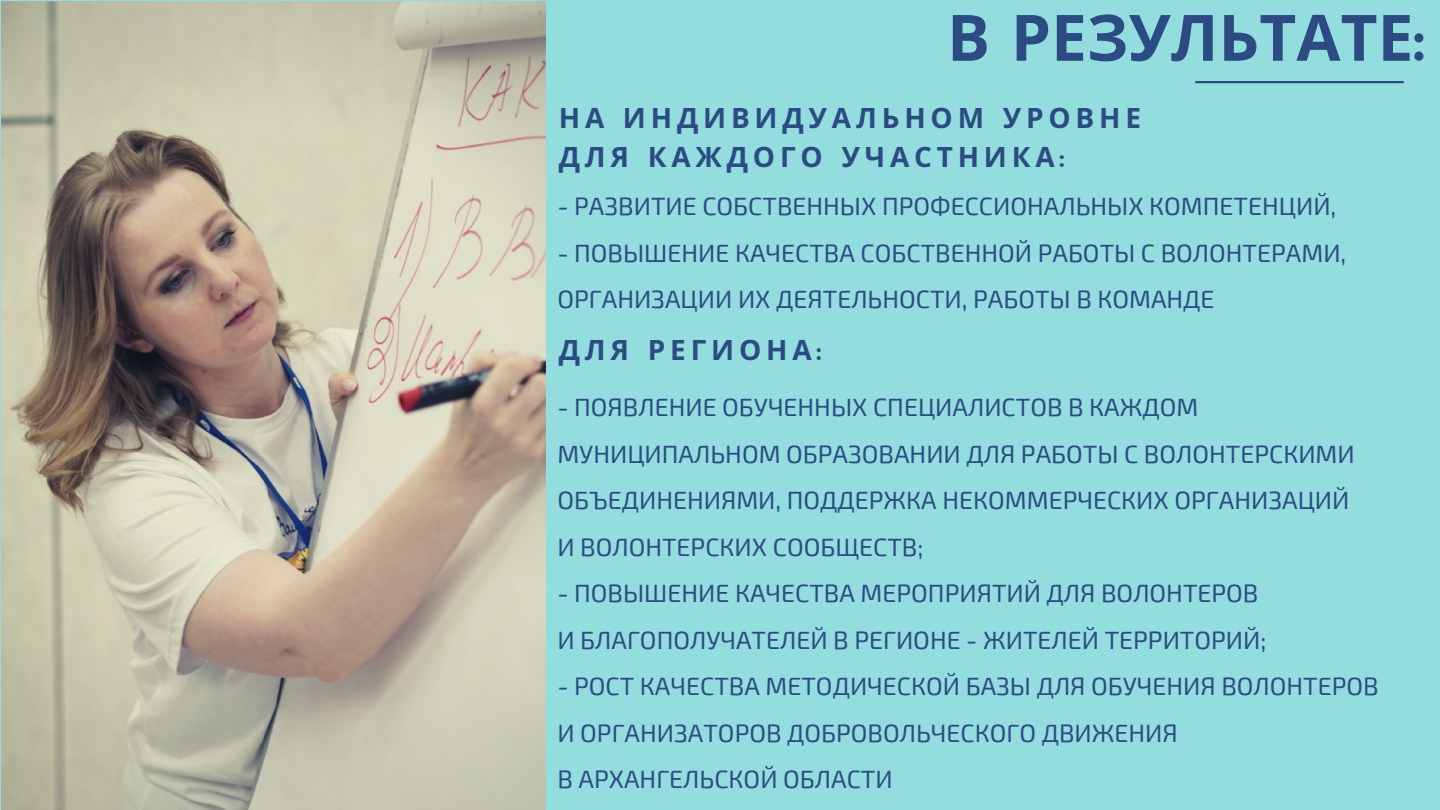
<style>
.page{position:relative;width:1440px;height:810px;background:#94ddde}
.page>*{position:absolute;margin:0;border:0;box-sizing:border-box;transform-origin:0 0}
.t1{font:700 64px "Noto Sans";color:#2b4b82}
.t2{font:700 28px/39px "Noto Sans";letter-spacing:.17em;color:#2b4b82}
.t3{font:25px/46.5px "Exo 2";color:#2b4b82}
.s1{font-family:"Josefin Sans"}
</style>
<div class="page">
<hr style="left:1195px;top:81px;width:209px;height:2px;background:#2b4b82">
<svg style="left:1px;top:1px;width:545px;height:809px;background:#bab39f"></svg>
<p class="t1" style="left:947px;top:-8px;width:479px">В РЕЗУЛЬТАТЕ<span class="s1">:</span></p>
<p class="t2" style="left:559px;top:97px;width:584px">НА ИНДИВИДУАЛЬНОМ УРОВНЕ<br>ДЛЯ КАЖДОГО УЧАСТНИКА<span class="s1">:</span></p>
<p class="t3" style="left:557px;top:182px;width:780px">- РАЗВИТИЕ СОБСТВЕННЫХ ПРОФЕССИОНАЛЬНЫХ КОМПЕТЕНЦИЙ,</p>
<p class="t3" style="left:557px;top:229px;width:790px">- ПОВЫШЕНИЕ КАЧЕСТВА СОБСТВЕННОЙ РАБОТЫ С ВОЛОНТЕРАМИ,<br>ОРГАНИЗАЦИИ ИХ ДЕЯТЕЛЬНОСТИ, РАБОТЫ В КОМАНДЕ</p>
<p class="t2" style="left:559px;top:330px;width:264px">ДЛЯ РЕГИОНА<span class="s1">:</span></p>
<p class="t3" style="left:557px;top:383px;width:799px">- ПОЯВЛЕНИЕ ОБУЧЕННЫХ СПЕЦИАЛИСТОВ В КАЖДОМ<br>МУНИЦИПАЛЬНОМ ОБРАЗОВАНИИ ДЛЯ РАБОТЫ С ВОЛОНТЕРСКИМИ<br>ОБЪЕДИНЕНИЯМИ, ПОДДЕРЖКА НЕКОММЕРЧЕСКИХ ОРГАНИЗАЦИЙ</p>
<p class="t3" style="left:557px;top:523px;width:367px">И ВОЛОНТЕРСКИХ СООБЩЕСТВ;</p>
<p class="t3" style="left:557px;top:569px;width:703px">- ПОВЫШЕНИЕ КАЧЕСТВА МЕРОПРИЯТИЙ ДЛЯ ВОЛОНТЕРОВ</p>
<p class="t3" style="left:557px;top:616px;width:710px">И БЛАГОПОЛУЧАТЕЛЕЙ В РЕГИОНЕ - ЖИТЕЛЕЙ ТЕРРИТОРИЙ;</p>
<p class="t3" style="left:557px;top:662px;width:823px">- РОСТ КАЧЕСТВА МЕТОДИЧЕСКОЙ БАЗЫ ДЛЯ ОБУЧЕНИЯ ВОЛОНТЕРОВ</p>
<p class="t3" style="left:557px;top:709px;width:622px">И ОРГАНИЗАТОРОВ ДОБРОВОЛЬЧЕСКОГО ДВИЖЕНИЯ</p>
<p class="t3" style="left:557px;top:755px;width:337px">В АРХАНГЕЛЬСКОЙ ОБЛАСТИ</p>
</div>
